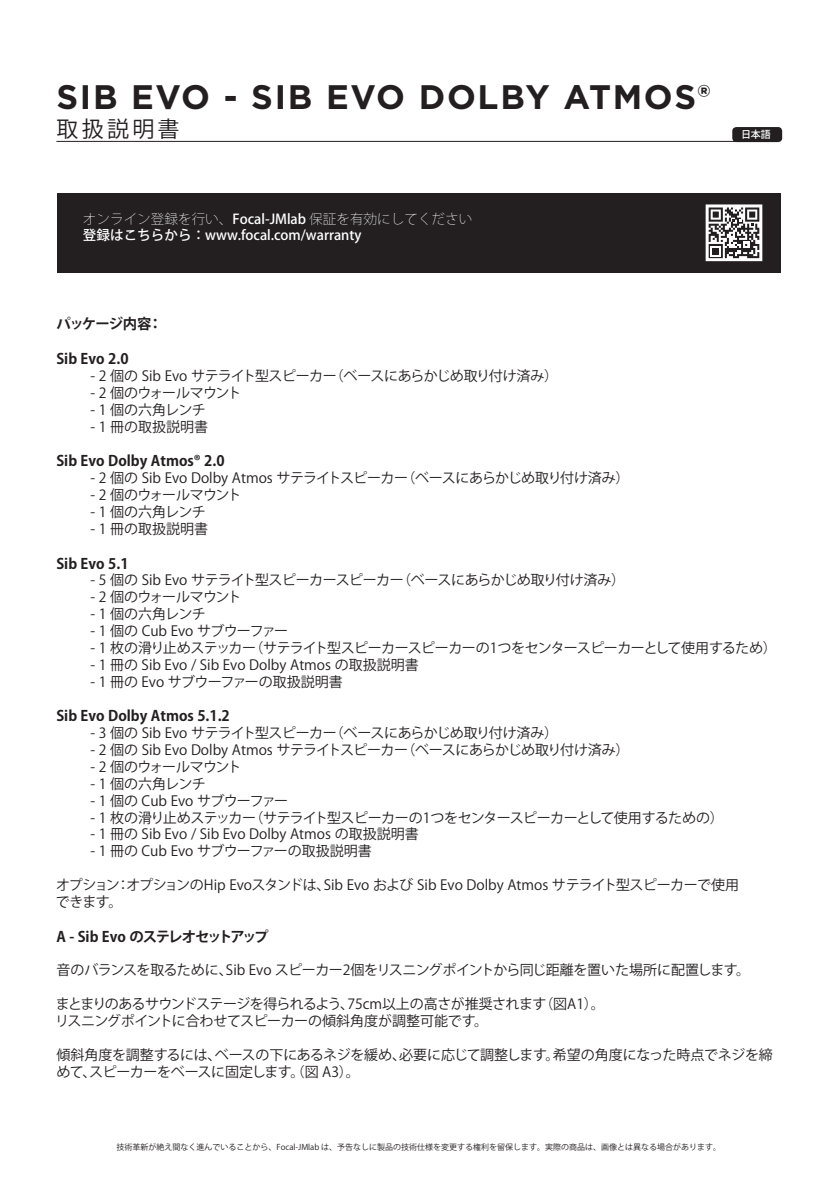
<style>
.page{position:relative;width:840px;height:1192px;background:#fff}
.page>*{position:absolute;margin:0;border:0;box-sizing:border-box;transform-origin:0 0}
.t1{font:700 34px "Gotham";letter-spacing:.05em;color:#231f20}
.t2{font:22px "Koz Go Pr 6 N";letter-spacing:.15em;color:#231f20}
.t3{font:700 14.4px "Koz Go Pr 6 N";color:#231f20}
.t4{font:700 14.4px "Koz Go Pr 6 N";letter-spacing:-.085em;color:#231f20}
.t5{font:700 14.4px "Koz Go Pr 6 N";letter-spacing:-.065em;color:#231f20}
.t6{font:14px/16.8px "Koz Go Pr 6 N";letter-spacing:-.03em;color:#231f20}
.t7{font:14px "Koz Go Pr 6 N";color:#231f20}
.t8{font:14px "Koz Go Pr 6 N";letter-spacing:-.05em;color:#231f20}
.t9{font:500 13.6px/16.4px "Koz Go Pr 6 N";color:#fff}
.t10{font:500 10px "Koz Go Pr 6 N";color:#fff}
.t11{font:8px "Koz Go Pr 6 N";color:#231f20}
.s1{font-weight:200}
</style>
<div class="page">
<hr style="left:56px;top:141px;width:719px;height:1px;background:#231f20">
<div style="left:57px;top:193px;width:724px;height:79px;background:#231f20"></div>
<div style="left:732px;top:127px;width:50px;height:15px;background:#231f20;border-radius:4px"></div>
<svg style="left:709px;top:207px;width:50px;height:51px"></svg>
<div style="left:706px;top:204px;width:56px;height:57px;border:2px solid #fff"></div>
<h1 class="t1" style="left:56px;top:75px;width:655px">SIB EVO - SIB EVO DOLBY ATMOS®</h1>
<h2 class="t2" style="left:56px;top:117px;width:125px">取扱説明書</h2>
<p class="t9" style="left:83px;top:211px;width:391px"><span class="s1">オンライン登録を行い、</span>Focal-JMlab <span class="s1">保証を有効にしてください</span>登録はこちらから：www.focal.com/warranty</p>
<p class="t10" style="left:741px;top:129px;width:31px">日本語</p>
<p class="t5" style="left:56px;top:316px;width:107px">パッケージ内容：</p>
<p class="t3" style="left:56px;top:351px;width:74px">Sib Evo 2.0</p>
<p class="t6" style="left:90px;top:368px;width:469px">- 2 個の Sib Evo サテライト型スピーカー（ベースにあらかじめ取り付け済み）</p>
<p class="t8" style="left:90px;top:385px;width:152px">- 2 個のウォールマウント</p>
<p class="t6" style="left:90px;top:402px;width:117px">- 1 個の六角レンチ</p>
<p class="t7" style="left:90px;top:419px;width:119px">- 1 冊の取扱説明書</p>
<p class="t3" style="left:56px;top:453px;width:170px">Sib Evo Dolby Atmos® 2.0</p>
<p class="t6" style="left:90px;top:470px;width:541px">- 2 個の Sib Evo Dolby Atmos サテライトスピーカー（ベースにあらかじめ取り付け済み）</p>
<p class="t8" style="left:90px;top:487px;width:152px">- 2 個のウォールマウント</p>
<p class="t6" style="left:90px;top:504px;width:117px">- 1 個の六角レンチ</p>
<p class="t7" style="left:90px;top:521px;width:119px">- 1 冊の取扱説明書</p>
<p class="t3" style="left:56px;top:555px;width:74px">Sib Evo 5.1</p>
<p class="t6" style="left:90px;top:572px;width:536px">- 5 個の Sib Evo サテライト型スピーカースピーカー（ベースにあらかじめ取り付け済み）</p>
<p class="t8" style="left:90px;top:589px;width:152px">- 2 個のウォールマウント</p>
<p class="t6" style="left:90px;top:606px;width:117px">- 1 個の六角レンチ</p>
<p class="t8" style="left:90px;top:623px;width:199px">- 1 個の Cub Evo サブウーファー</p>
<p class="t6" style="left:90px;top:640px;width:688px">- 1 枚の滑り止めステッカー（サテライト型スピーカースピーカーの1つをセンタースピーカーとして使用するため）</p>
<p class="t7" style="left:90px;top:657px;width:330px">- 1 冊の Sib Evo / Sib Evo Dolby Atmos の取扱説明書</p>
<p class="t7" style="left:90px;top:674px;width:254px">- 1 冊の Evo サブウーファーの取扱説明書</p>
<p class="t3" style="left:56px;top:708px;width:175px">Sib Evo Dolby Atmos 5.1.2</p>
<p class="t6" style="left:90px;top:725px;width:469px">- 3 個の Sib Evo サテライト型スピーカー（ベースにあらかじめ取り付け済み）</p>
<p class="t6" style="left:90px;top:742px;width:541px">- 2 個の Sib Evo Dolby Atmos サテライトスピーカー（ベースにあらかじめ取り付け済み）</p>
<p class="t8" style="left:90px;top:759px;width:152px">- 2 個のウォールマウント</p>
<p class="t6" style="left:90px;top:776px;width:117px">- 1 個の六角レンチ</p>
<p class="t8" style="left:90px;top:793px;width:199px">- 1 個の Cub Evo サブウーファー</p>
<p class="t6" style="left:90px;top:809px;width:635px">- 1 枚の滑り止めステッカー（サテライト型スピーカーの1つをセンタースピーカーとして使用するための）</p>
<p class="t7" style="left:90px;top:826px;width:330px">- 1 冊の Sib Evo / Sib Evo Dolby Atmos の取扱説明書</p>
<p class="t7" style="left:90px;top:843px;width:283px">- 1 冊の Cub Evo サブウーファーの取扱説明書</p>
<p class="t6" style="left:56px;top:877px;width:685px">オプション：オプションのHip Evoスタンドは、Sib Evo および Sib Evo Dolby Atmos サテライト型スピーカーで使用できます。</p>
<p class="t4" style="left:56px;top:928px;width:214px">A - Sib Evo のステレオセットアップ</p>
<p class="t6" style="left:56px;top:962px;width:695px">音のバランスを取るために、Sib Evo スピーカー2個をリスニングポイントから同じ距離を置いた場所に配置します。</p>
<p class="t6" style="left:55px;top:996px;width:551px">まとまりのあるサウンドステージを得られるよう、75cm以上の高さが推奨されます（図A1）。リスニングポイントに合わせてスピーカーの傾斜角度が調整可能です。</p>
<p class="t6" style="left:56px;top:1046px;width:718px">傾斜角度を調整するには、ベースの下にあるネジを緩め、必要に応じて調整します。希望の角度になった時点でネジを締めて、スピーカーをベースに固定します。（図 A3）。</p>
<p class="t11" style="left:117px;top:1143px;width:606px">技術革新が絶え間なく進んでいることから、Focal-JMlab は、予告なしに製品の技術仕様を変更する権利を留保します。実際の商品は、画像とは異なる場合があります。</p>
</div>
